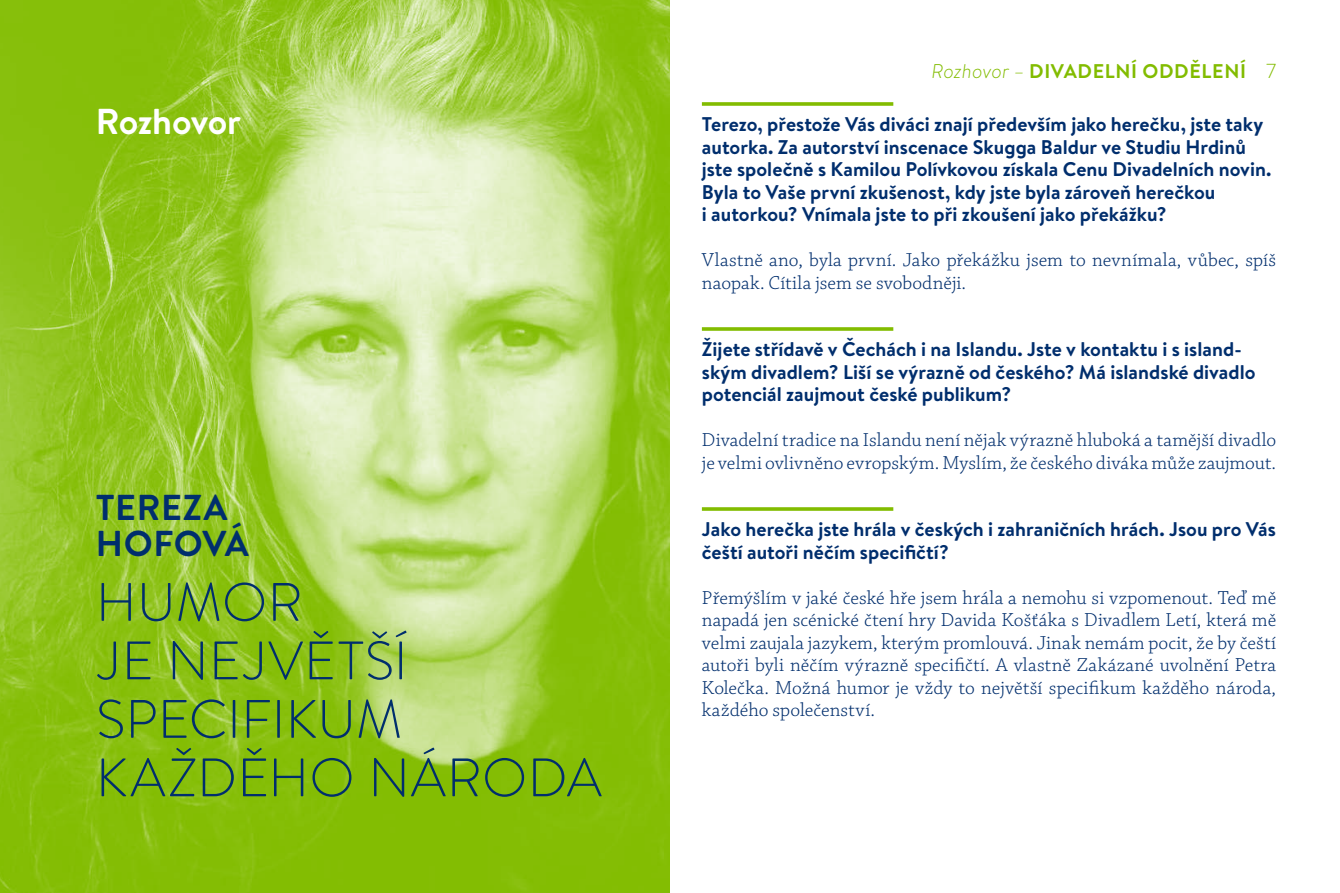
<style>
.page{position:relative;width:1340px;height:893px;background:#fff}
.page>*{position:absolute;margin:0;border:0;box-sizing:border-box;transform-origin:0 0}
.t1{font:300 54px/58.5px "Brandon Text";letter-spacing:.01em;color:#002e6d}
.t2{font:700 36px/36px "Brandon Text";letter-spacing:.02em;color:#002e6d}
.t3{font:700 36px "Brandon Text";letter-spacing:-.02em;color:#fff}
.t4{font:300 19.8px/22.5px "Chaparral Pro";letter-spacing:.005em;color:#002e6d}
.t5{font:700 19.8px/22.5px "Brandon Text";color:#002e6d}
.t6{font:700 19.8px "Brandon Text";letter-spacing:.035em;color:#82bc00}
.s1{font-weight:300;font-style:italic}
.s2{font-weight:300;font-size:20.25px}
</style>
<div class="page">
<img style="left:0;top:0;width:670px;height:893px">
<svg style="left:702px;top:102px;width:191px;height:4px"></svg>
<svg style="left:702px;top:327px;width:191px;height:4px"></svg>
<svg style="left:702px;top:507px;width:191px;height:4px"></svg>
<h2 class="t3" style="left:96px;top:96px;width:147px">Rozhovor</h2>
<h2 class="t2" style="left:96px;top:488px;width:154px">TEREZA<br>HOFOVÁ</h2>
<h1 class="t1" style="left:96px;top:571px;width:507px">HUMOR<br>JE NEJVĚTŠÍ<br>SPECIFIKUM<br>KAŽDĚHO NÁRODA</h1>
<p class="t6" style="left:931px;top:57px;width:346px"><span class="s1">Rozhovor –</span> DIVADELNÍ ODDĚLENÍ <span class="s2">7</span></p>
<p class="t5" style="left:702px;top:113px;width:571px">Terezo, přestože Vás diváci znají především jako herečku, jste taky autorka. Za autorství inscenace Skugga Baldur ve Studiu Hrdinů jste společně s Kamilou Polívkovou získala Cenu Divadelních novin.<br>Byla to Vaše první zkušenost, kdy jste byla zároveň herečkou<br>i autorkou? Vnímala jste to při zkoušení jako překážku?</p>
<p class="t4" style="left:702px;top:250px;width:576px">Vlastně ano, byla první. Jako překážku jsem to nevnímala, vůbec, spíš naopak. Cítila jsem se svobodněji.</p>
<p class="t5" style="left:702px;top:338px;width:555px">Žijete střídavě v Čechách i na Islandu. Jste v kontaktu i s island&shy;ským divadlem? Liší se výrazně od českého? Má islandské divadlo potenciál zaujmout české publikum?</p>
<p class="t4" style="left:702px;top:430px;width:576px">Divadelní tradice na Islandu není nějak výrazně hluboká a tamější divadlo je velmi ovlivněno evropským. Myslím, že českého diváka může zaujmout.</p>
<p class="t5" style="left:702px;top:518px;width:575px">Jako herečka jste hrála v českých i zahraničních hrách. Jsou pro Vás čeští autoři něčím specifičtí?</p>
<p class="t4" style="left:702px;top:587px;width:576px;text-align:justify">Přemýšlím v jaké české hře jsem hrála a nemohu si vzpomenout. Teď mě napadá jen scénické čtení hry Davida Košťáka s Divadlem Letí, která mě velmi zaujala jazykem, kterým promlouvá. Jinak nemám pocit, že by čeští autoři byli něčím výrazně specifičtí. A vlastně Zakázané uvolnění Petra Kolečka. Možná humor je vždy to největší specifikum každěho národa, každého společenství.</p>
</div>
